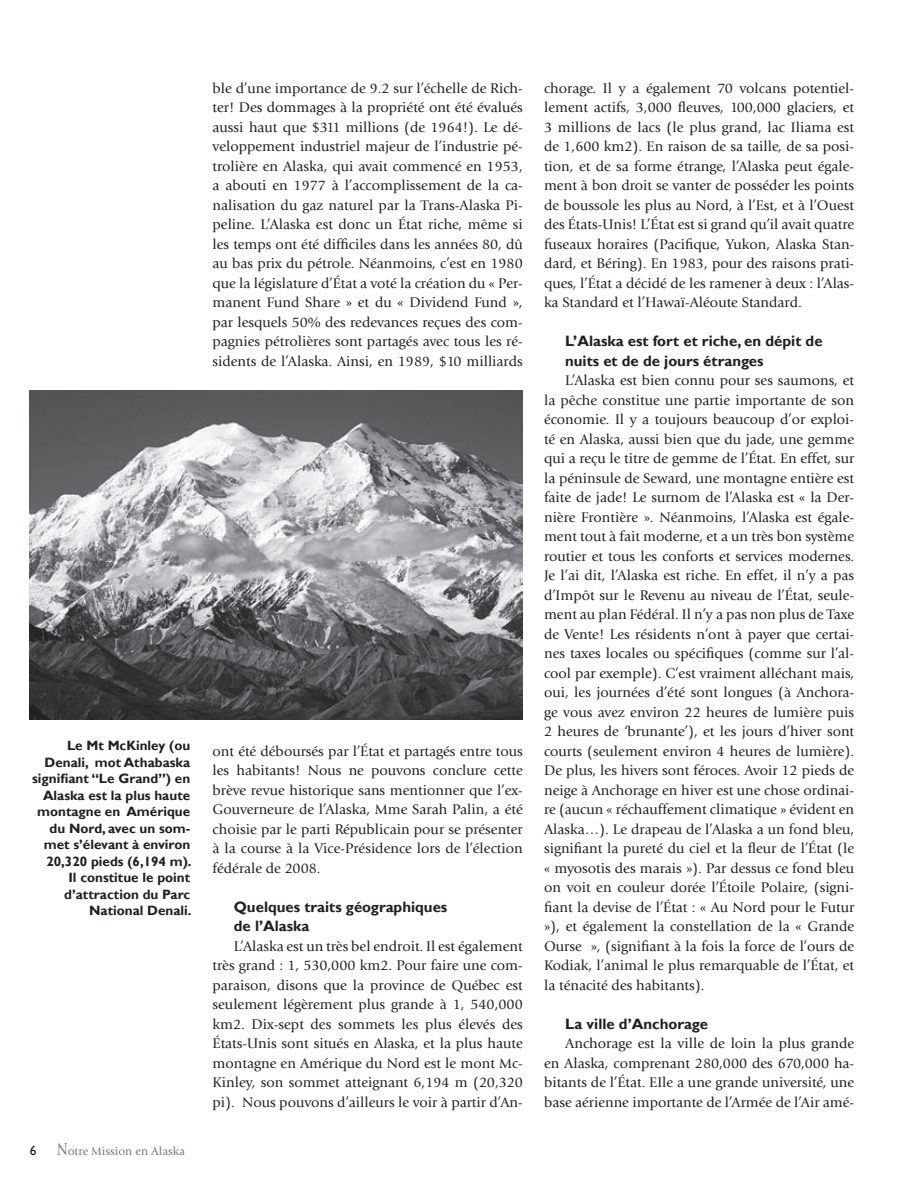
<style>
.page{position:relative;width:918px;height:1188px;background:#fff}
.page>*{position:absolute;margin:0;border:0;box-sizing:border-box;transform-origin:0 0}
.Subtitle{font:700 15px "Gill Sans";color:#231f20}
.Text{font:14.55px/19.5px "Giovanni Std";color:#231f20;text-align:justify}
.Description{font:700 13.5px/16.5px "Gill Sans";color:#231f20;text-align:right}
.t1{font:12px "Giovanni Std";color:#76787b}
.s1{font-family:"Gill Sans";font-size:13.5px;color:#231f20}
.s2{font-size:18px}
</style>
<div class="page">
<img style="left:29px;top:390px;width:494px;height:329px">
<p class="Description" style="left:32px;top:738px;width:161px">Le Mt McKinley (ou<br>Denali, mot Athabaska signifiant “Le Grand”) en<br>Alaska est la plus haute montagne en Amérique du Nord, avec un som&shy;met s’élevant à environ<br>20,320 pieds (6,194 m).<br>Il constitue le point d’attraction du Parc</p>
<p class="Description" style="left:89px;top:903px;width:104px">National Denali.</p>
<p class="t1" style="left:30px;top:1144px;width:157px"><span class="s1">6</span> <span class="s2">N</span>otre Mission en Alaska</p>
<p class="Text" style="left:213px;top:79px;width:312px">ble d’une importance de 9.2 sur l’échelle de Rich&shy;ter! Des dommages à la propriété ont été évalués aussi haut que $311 millions (de 1964!). Le dé&shy;veloppement industriel majeur de l’industrie pé&shy;trolière en Alaska, qui avait commencé en 1953, a abouti en 1977 à l’accomplissement de la ca&shy;nalisation du gaz naturel par la Trans-Alaska Pi&shy;peline. L’Alaska est donc un État riche, même si les temps ont été difficiles dans les années 80, dû au bas prix du pétrole. Néanmoins, c’est en 1980 que la législature d’État a voté la création du « Per&shy;manent Fund Share » et du « Dividend Fund », par lesquels 50% des redevances reçues des com&shy;pagnies pétrolières sont partagés avec tous les ré&shy;sidents de l’Alaska. Ainsi, en 1989, $10 milliards</p>
<p class="Text" style="left:213px;top:742px;width:312px">ont été déboursés par l’État et partagés entre tous les habitants! Nous ne pouvons conclure cette brève revue historique sans mentionner que l’ex-Gouverneure de l’Alaska, Mme Sarah Palin, a été choisie par le parti Républicain pour se présenter à la course à la Vice-Présidence lors de l’élection fédérale de 2008.</p>
<p class="Subtitle" style="left:234px;top:898px;width:215px">Quelques traits géographiques</p>
<p class="Subtitle" style="left:234px;top:917px;width:77px">de l’Alaska</p>
<p class="Text" style="left:213px;top:937px;width:312px;text-indent:21px">L’Alaska est un très bel endroit. Il est également très grand : 1, 530,000 km2. Pour faire une com&shy;paraison, disons que la province de Québec est seulement légèrement plus grande à 1, 540,000 km2. Dix-sept des sommets les plus élevés des États-Unis sont situés en Alaska, et la plus haute montagne en Amérique du Nord est le mont Mc-Kinley, son sommet atteignant 6,194 m (20,320 pi). Nous pouvons d’ailleurs le voir à partir d’An-</p>
<p class="Text" style="left:544px;top:79px;width:312px">chorage. Il y a également 70 volcans potentiel&shy;lement actifs, 3,000 fleuves, 100,000 glaciers, et 3 millions de lacs (le plus grand, lac Iliama est de 1,600 km2). En raison de sa taille, de sa posi&shy;tion, et de sa forme étrange, l’Alaska peut égale&shy;ment à bon droit se vanter de posséder les points de boussole les plus au Nord, à l’Est, et à l’Ouest des États-Unis! L’État est si grand qu’il avait quatre fuseaux horaires (Pacifique, Yukon, Alaska Stan&shy;dard, et Béring). En 1983, pour des raisons prati&shy;ques, l’État a décidé de les ramener à deux : l’Alas&shy;ka Standard et l’Hawaï-Aléoute Standard.</p>
<p class="Subtitle" style="left:565px;top:332px;width:259px">L’Alaska est fort et riche, en dépit de</p>
<p class="Subtitle" style="left:565px;top:352px;width:200px">nuits et de de jours étranges</p>
<p class="Text" style="left:544px;top:371px;width:312px;text-indent:21px">L’Alaska est bien connu pour ses saumons, et la pêche constitue une partie importante de son économie. Il y a toujours beaucoup d’or exploi&shy;té en Alaska, aussi bien que du jade, une gemme qui a reçu le titre de gemme de l’État. En effet, sur la péninsule de Seward, une montagne entière est faite de jade! Le surnom de l’Alaska est « la Der&shy;nière Frontière ». Néanmoins, l’Alaska est égale&shy;ment tout à fait moderne, et a un très bon système routier et tous les conforts et services modernes.<br>Je l’ai dit, l’Alaska est riche. En effet, il n’y a pas d’Impôt sur le Revenu au niveau de l’État, seule&shy;ment au plan Fédéral. Il n’y a pas non plus de Taxe de Vente! Les résidents n’ont à payer que certai&shy;nes taxes locales ou spécifiques (comme sur l’al&shy;cool par exemple). C’est vraiment alléchant mais, oui, les journées d’été sont longues (à Anchora&shy;ge vous avez environ 22 heures de lumière puis 2 heures de ‘brunante’), et les jours d’hiver sont courts (seulement environ 4 heures de lumière).<br>De plus, les hivers sont féroces. Avoir 12 pieds de neige à Anchorage en hiver est une chose ordinai&shy;re (aucun « réchauffement climatique » évident en Alaska…). Le drapeau de l’Alaska a un fond bleu, signifiant la pureté du ciel et la fleur de l’État (le « myosotis des marais »). Par dessus ce fond bleu on voit en couleur dorée l’Étoile Polaire, (signi&shy;fiant la devise de l’État : « Au Nord pour le Futur »), et également la constellation de la « Grande Ourse », (signifiant à la fois la force de l’ours de Kodiak, l’animal le plus remarquable de l’État, et la ténacité des habitants).</p>
<p class="Subtitle" style="left:565px;top:1015px;width:144px">La ville d’Anchorage</p>
<p class="Text" style="left:544px;top:1034px;width:312px;text-indent:21px">Anchorage est la ville de loin la plus grande en Alaska, comprenant 280,000 des 670,000 ha&shy;bitants de l’État. EIle a une grande université, une base aérienne importante de l’Armée de l’Air amé-</p>
</div>
